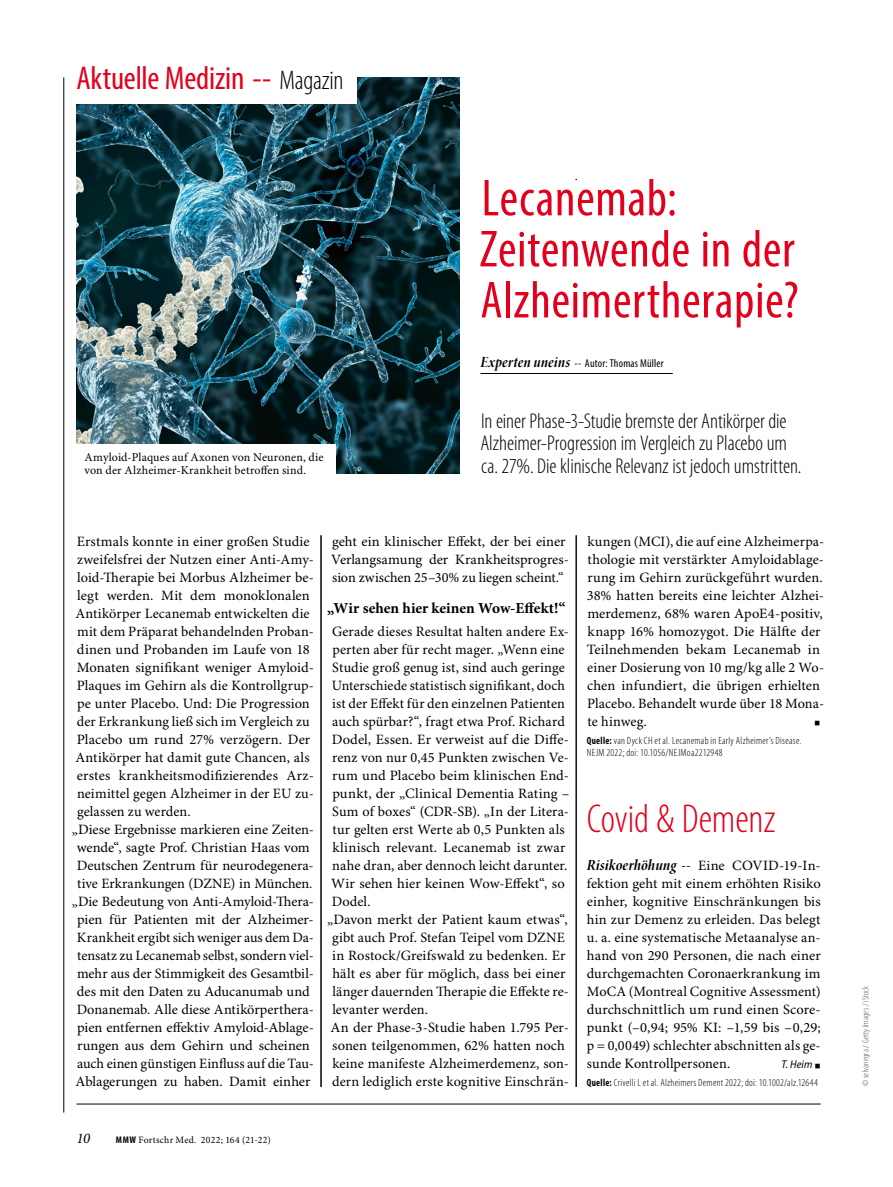
<style>
.page{position:relative;width:893px;height:1187px;background:#fff}
.page>*{position:absolute;margin:0;border:0;box-sizing:border-box;transform-origin:0 0}
.Title_kleinrot{font:condensed 52.5px/51px "Myriad Pro";letter-spacing:.015em;color:#e3001d}
.Box_Heading_klein_sc{font:300 condensed 40.5px "Myriad Pro";letter-spacing:-.005em;color:#e3001d}
.Category_Einleitung{font:condensed 33px "Myriad Pro";letter-spacing:-.005em;color:#e3001d}
.Trailer_wenigerAbsta{font:300 condensed 21.45px/22.5px "Myriad Pro";letter-spacing:-.005em;color:#000}
.Para_Entry{font:15.75px "Minion Pro Bold Cn It Disp";letter-spacing:.01em;color:#000}
.SectionHeading_1_x{font:700 15.3px "Minion Pro";color:#000}
.t1{font:italic 14.85px "Minion Pro";color:#000}
.Para_x{font:14.25px/18px "Minion Pro";letter-spacing:.005em;color:#000}
.Para_Entry-2{font:14.25px/18px "Minion Pro";letter-spacing:.005em;color:#000;text-align:justify}
.Image_Caption_x{font:12px/12.8px "Minion Pro";letter-spacing:.01em;color:#000}
.SuperTitle_1{font:condensed 11.4px "Myriad Pro";letter-spacing:.02em;color:#000}
.Para_Entry-3{font:italic semi-condensed 11.25px "Myriad Pro";color:#000}
.Source_x{font:300 condensed 10.5px/12px "Myriad Pro";letter-spacing:.03em;color:#000}
.Para_x-2{font:10.5px "Arial Unicode MS";color:#000}
.t2{font:9.75px "Minion Pro";letter-spacing:.025em;color:#000}
.Image_Source_x{font:300 condensed 9px "Myriad Pro";letter-spacing:.02em;color:#565655}
.s1{font-weight:300;font-size:27px;color:#000}
.s2{font-family:"Minion Pro Bold Cn It Disp";font-stretch:normal;font-size:15.75px}
.s3{font-family:"Myriad Pro";font-weight:700;font-stretch:condensed}
.s4{font-weight:700}
.s5{font-family:"Minion Pro";font-size:14.25px}
</style>
<div class="page">
<hr style="left:77px;top:1103px;width:744px;height:1px;background:#000">
<hr style="left:64px;top:77px;width:1px;height:1035px;background:#000">
<img style="left:77px;top:77px;width:382px;height:396px">
<hr style="left:480px;top:373px;width:193px;height:1px;background:#000">
<hr style="left:321px;top:535px;width:1px;height:551px;background:#000">
<hr style="left:576px;top:535px;width:1px;height:551px;background:#000">
<div style="left:76px;top:444px;width:259px;height:29px;background:#fff"></div>
<div style="left:77px;top:65px;width:280px;height:39px;background:#fff"></div>
<p class="Category_Einleitung" style="left:77px;top:59px;width:269px">Aktuelle Medizin -- <span class="s1">Magazin</span></p>
<p class="Image_Caption_x" style="left:85px;top:451px;width:240px">Amyloid-Plaques auf Axonen von Neuronen, die von der Alzheimer-Krankheit betroffen sind.</p>
<p class="Title_kleinrot" style="left:479px;top:172px;width:321px">Lecanemab:<br>Zeitenwende in der<br>Alzheimertherapie?</p>
<p class="SuperTitle_1" style="left:481px;top:356px;width:185px"><span class="s2">Experten uneins</span> -- Autor: Thomas Müller</p>
<p class="Trailer_wenigerAbsta" style="left:480px;top:410px;width:323px">In einer Phase-3-Studie bremste der Antikörper die<br>Alzheimer-Progression im Vergleich zu Placebo um ca. 27%. Die klinische Relevanz ist jedoch umstritten.</p>
<p class="Para_x" style="left:75px;top:532px;width:240px">Erstmals konnte in einer großen Studie zweifelsfrei der Nutzen einer Anti-Amy&shy;loid-Therapie bei Morbus Alzheimer be&shy;legt werden. Mit dem monoklonalen Antikörper Lecanemab entwickelten die mit dem Präparat behandelnden Proban&shy;dinen und Probanden im Laufe von 18<br>Monaten signifikant weniger Amyloid-Plaques im Gehirn als die Kontrollgrup&shy;pe unter Placebo. Und: Die Progression der Erkrankung ließ sich im Vergleich zu Placebo um rund 27% verzögern. Der Antikörper hat damit gute Chancen, als erstes krankheitsmodifizierendes Arz&shy;neimittel gegen Alzheimer in der EU zu&shy;gelassen zu werden.</p>
<p class="Para_x" style="left:72px;top:820px;width:244px;text-align:center">„Diese Ergebnisse markieren eine Zeiten&shy;wende“, sagte Prof. Christian Haas vom Deutschen Zentrum für neurodegenera&shy;tive Erkrankungen (DZNE) in München. „Die Bedeutung von Anti-Amyloid-Thera&shy;pien für Patienten mit der Alzheimer-Krankheit ergibt sich weniger aus dem Da&shy;tensatz zu Lecanemab selbst, sondern viel&shy;mehr aus der Stimmigkeit des Gesamtbil&shy;des mit den Daten zu Aducanumab und Donanemab. Alle diese Antikörperthera&shy;pien entfernen effektiv Amyloid-Ablage&shy;rungen aus dem Gehirn und scheinen auch einen günstigen Einfluss auf die Tau-Ablagerungen zu haben. Damit einher</p>
<p class="Para_x" style="left:331px;top:532px;width:239px">geht ein klinischer Effekt, der bei einer<br>Verlangsamung der Krankheitsprogres&shy;sion zwischen 25–30% zu liegen scheint.“</p>
<p class="SectionHeading_1_x" style="left:327px;top:598px;width:240px">„Wir sehen hier keinen Wow-Effekt!“</p>
<p class="Para_x" style="left:331px;top:622px;width:239px">Gerade dieses Resultat halten andere Ex&shy;perten aber für recht mager. „Wenn eine Studie groß genug ist, sind auch geringe Unterschiede statistisch signifikant, doch ist der Effekt für den einzelnen Patienten auch spürbar?“, fragt etwa Prof. Richard Dodel, Essen. Er verweist auf die Diffe&shy;renz von nur 0,45 Punkten zwischen Ve&shy;rum und Placebo beim klinischen End&shy;punkt, der „Clinical Dementia Rating – Sum of boxes“ (CDR-SB). „In der Litera&shy;tur gelten erst Werte ab 0,5 Punkten als klinisch relevant. Lecanemab ist zwar nahe dran, aber dennoch leicht darunter.<br>Wir sehen hier keinen Wow-Effekt“, so Dodel.</p>
<p class="Para_x" style="left:332px;top:910px;width:238px;text-indent:-5px">„Davon merkt der Patient kaum etwas“, gibt auch Prof. Stefan Teipel vom DZNE in Rostock/Greifswald zu bedenken. Er hält es aber für möglich, dass bei einer länger dauernden Therapie die Effekte re&shy;levanter werden.</p>
<p class="Para_x" style="left:331px;top:1018px;width:240px">An der Phase-3-Studie haben 1.795 Per&shy;sonen teilgenommen, 62% hatten noch keine manifeste Alzheimerdemenz, son&shy;dern lediglich erste kognitive Einschrän-</p>
<p class="t1" style="left:77px;top:1129px;width:15px">10</p>
<p class="t2" style="left:116px;top:1133px;width:156px"><span class="s3">MMW</span> Fortschr Med. 2022; 164 (21-22)</p>
<p class="Para_x" style="left:587px;top:532px;width:239px">kungen (MCI), die auf eine Alzheimerpa&shy;thologie mit verstärkter Amyloidablage&shy;rung im Gehirn zurückgeführt wurden.<br>38% hatten bereits eine leichter Alzhei&shy;merdemenz, 68% waren ApoE4-positiv, knapp 16% homozygot. Die Hälfte der Teilnehmenden bekam Lecanemab in einer Dosierung von 10 mg/kg alle 2 Wo&shy;chen infundiert, die übrigen erhielten Placebo. Behandelt wurde über 18 Mona&shy;te hinweg.</p>
<p class="Para_x-2" style="left:814px;top:716px;width:8px">■</p>
<p class="Source_x" style="left:587px;top:734px;width:216px"><span class="s4">Quelle:</span> van Dyck CH et al. Lecanemab in Early Alzheimer’s Disease.<br>NEJM 2022; doi: 10.1056/NEJMoa2212948</p>
<p class="Box_Heading_klein_sc" style="left:587px;top:796px;width:190px">Covid &amp; Demenz</p>
<p class="Para_Entry" style="left:587px;top:854px;width:234px">Risikoerhöhung -- <span class="s5">Eine COVID-19-In-</span></p>
<p class="Para_Entry-2" style="left:587px;top:874px;width:235px">fektion geht mit einem erhöhten Risiko einher, kognitive Einschränkungen bis hin zur Demenz zu erleiden. Das belegt u. a. eine systematische Metaanalyse an&shy;hand von 290 Personen, die nach einer durchgemachten Coronaerkrankung im MoCA (Montreal Cognitive Assessment) durchschnittlich um rund einen Score&shy;punkt (–0,94; 95% KI: –1,59 bis –0,29; p = 0,0049) schlechter abschnitten als ge&shy;sunde Kontrollpersonen.</p>
<p class="Para_Entry-3" style="left:781px;top:1058px;width:41px">T. Heim <sub>■</sub></p>
<p class="Source_x" style="left:587px;top:1076px;width:233px"><span class="s4">Quelle:</span> Crivelli L et al. Alzheimers Dement 2022; doi: 10.1002/alz.12644</p>
<p class="Image_Source_x" style="left:861px;top:1085px;width:101px;rotate:-90deg">© selvanegra / Getty Images / iStock</p>
</div>
